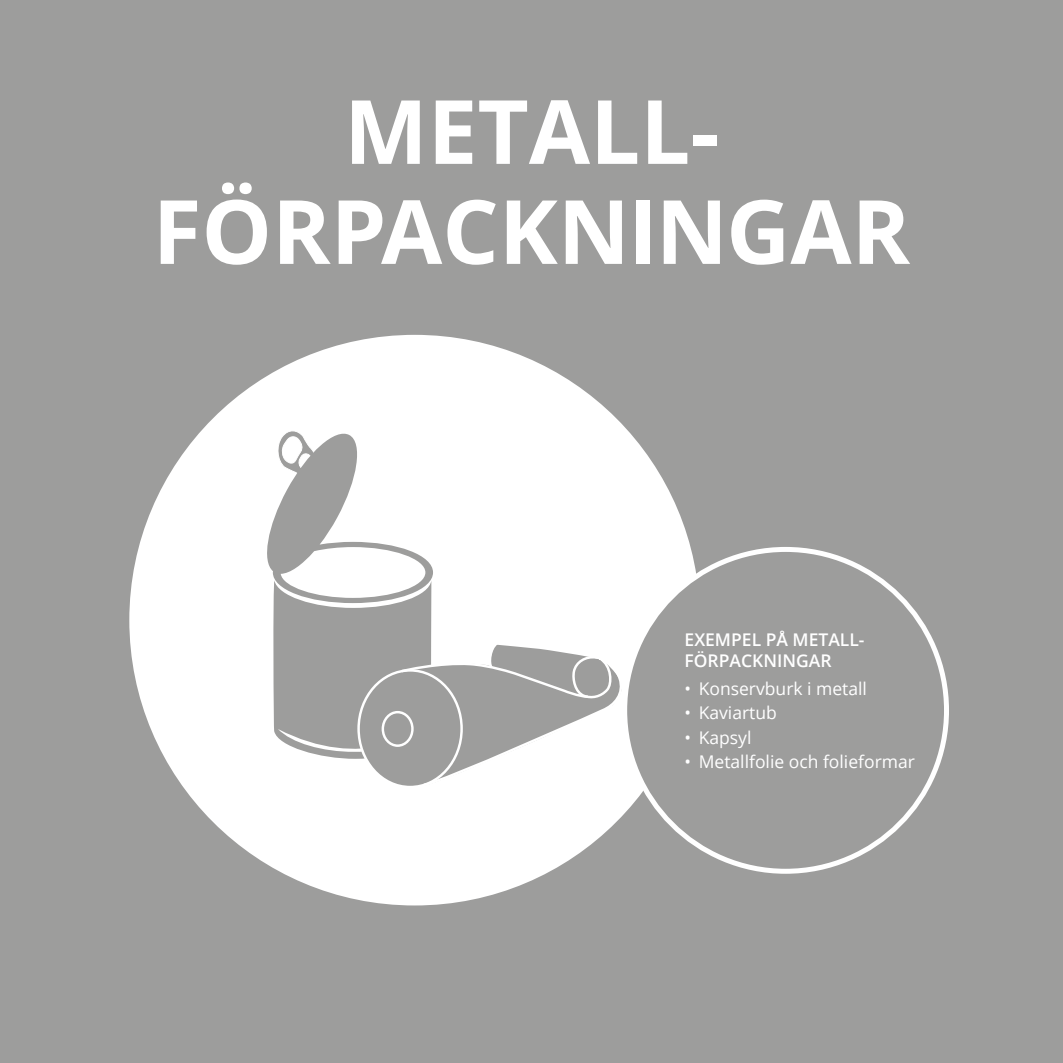
<style>
.page{position:relative;width:1063px;height:1063px;background:#9d9d9c}
.page>*{position:absolute;margin:0;border:0;box-sizing:border-box;transform-origin:0 0}
.t1{font:700 88.75px/100px "Open Sans";color:#fff;text-align:center}
.t2{font:17.5px "Open Sans";color:#fff}
.t3{font:600 17.5px/21px "Open Sans";color:#fff}
</style>
<div class="page">
<div style="left:129px;top:335px;width:571px;height:570px;background:#fff;border-radius:50%"></div>
<svg style="left:267px;top:428px;width:368px;height:358px"></svg>
<div style="left:625px;top:549px;width:322px;height:322px;background:#9d9d9c;border-radius:50%"></div>
<h1 class="t1" style="left:153px;top:79px;width:759px">METALL-<br>FÖRPACKNINGAR</h1>
<p class="t3" style="left:685px;top:628px;width:182px">EXEMPEL PÅ METALL-<br>FÖRPACKNINGAR</p>
<p class="t2" style="left:685px;top:676px;width:184px">• Konservburk i metall</p>
<p class="t2" style="left:685px;top:701px;width:94px">• Kaviartub</p>
<p class="t2" style="left:685px;top:725px;width:68px">• Kapsyl</p>
<p class="t2" style="left:685px;top:750px;width:232px">• Metallfolie och folieformar</p>
</div>
